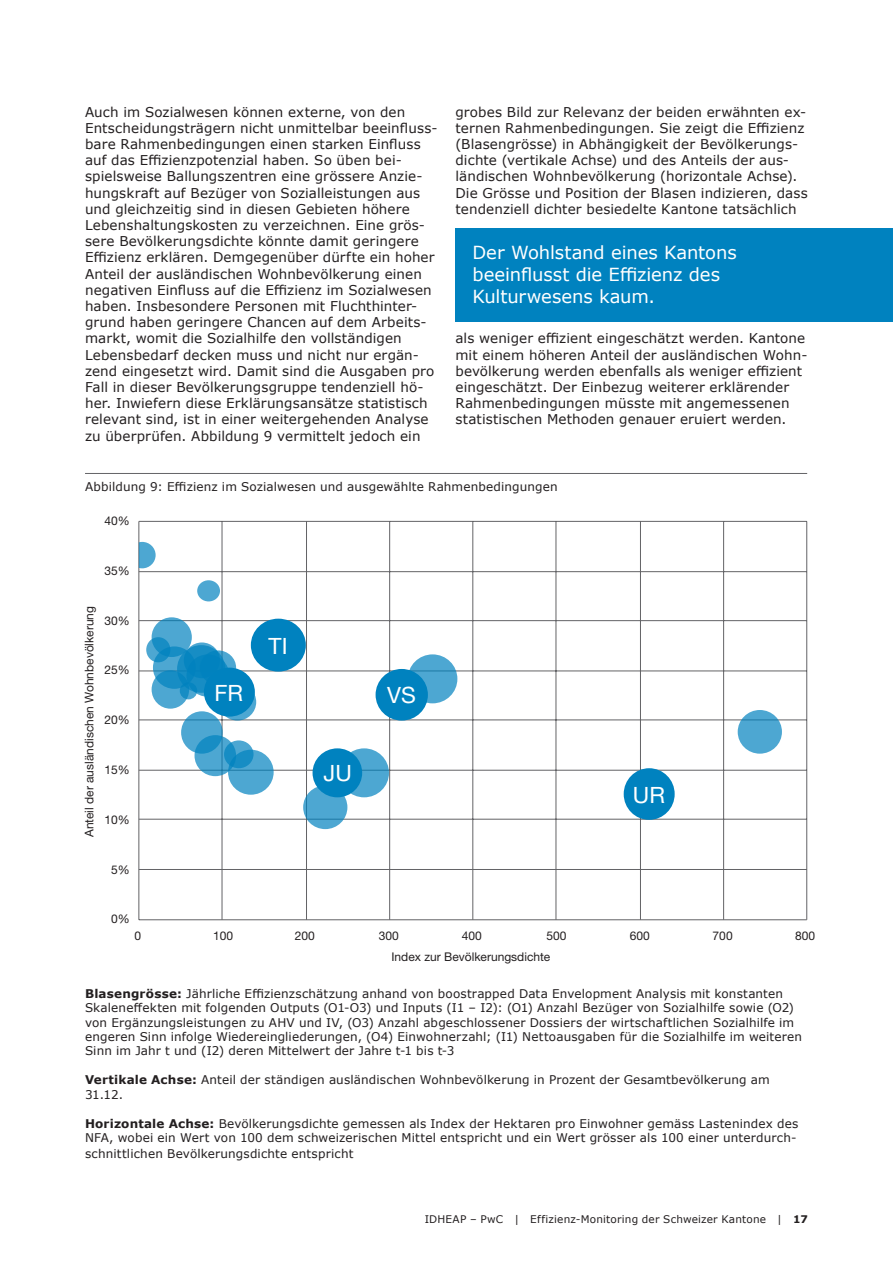
<style>
.page{position:relative;width:893px;height:1263px;background:#fff}
.page>*{position:absolute;margin:0;border:0;box-sizing:border-box;transform-origin:0 0}
.t1{font:22.5px "Helvetica Neue LT Std";color:#fff}
.t2{font:18px/21.6px "Verdana";letter-spacing:-.005em;color:#fff}
.t3{font:13.5px/16.2px "Verdana";letter-spacing:.005em;color:#231f20}
.t4{font:12px/14.4px "Verdana";letter-spacing:.01em;color:#231f20}
.t5{font:12px "Helvetica Neue LT Std";color:#231f20}
.t6{font:10.5px "Verdana";letter-spacing:.015em;color:#231f20}
.s1{font-weight:700}
</style>
<div class="page">
<div style="left:455px;top:229px;width:438px;height:93px;background:#0082bf"></div>
<hr style="left:139px;top:869px;width:668px;height:1px;background:#636366">
<hr style="left:139px;top:819px;width:668px;height:1px;background:#636366">
<hr style="left:139px;top:770px;width:668px;height:1px;background:#636366">
<hr style="left:139px;top:720px;width:668px;height:1px;background:#636366">
<hr style="left:139px;top:671px;width:668px;height:1px;background:#636366">
<hr style="left:139px;top:620px;width:668px;height:1px;background:#636366">
<hr style="left:139px;top:571px;width:668px;height:1px;background:#636366">
<hr style="left:139px;top:521px;width:668px;height:1px;background:#636366">
<hr style="left:222px;top:521px;width:1px;height:399px;background:#636366">
<hr style="left:306px;top:521px;width:1px;height:399px;background:#636366">
<hr style="left:389px;top:521px;width:1px;height:399px;background:#636366">
<hr style="left:473px;top:521px;width:1px;height:399px;background:#636366">
<hr style="left:556px;top:521px;width:1px;height:399px;background:#636366">
<hr style="left:640px;top:521px;width:1px;height:399px;background:#636366">
<hr style="left:723px;top:521px;width:1px;height:399px;background:#636366">
<hr style="left:806px;top:521px;width:1px;height:399px;background:#636366">
<hr style="left:139px;top:521px;width:1px;height:399px;background:#636366">
<hr style="left:139px;top:919px;width:668px;height:1px;background:#636366">
<svg style="left:146px;top:637px;width:24px;height:25px"></svg>
<svg style="left:224px;top:740px;width:30px;height:28px"></svg>
<svg style="left:181px;top:711px;width:42px;height:43px"></svg>
<div style="left:624px;top:768px;width:51px;height:52px;background:#0082bf;border-radius:50%"></div>
<div style="left:219px;top:683px;width:37px;height:37px;background:#4da7d2;border-radius:50%"></div>
<svg style="left:339px;top:748px;width:50px;height:49px"></svg>
<svg style="left:228px;top:750px;width:46px;height:45px;background:#45a2cf"></svg>
<svg style="left:408px;top:654px;width:49px;height:49px"></svg>
<svg style="left:152px;top:617px;width:40px;height:40px"></svg>
<div style="left:204px;top:668px;width:51px;height:49px;background:#0082bf;border-radius:50%"></div>
<svg style="left:180px;top:682px;width:17px;height:17px"></svg>
<svg style="left:152px;top:670px;width:37px;height:39px"></svg>
<svg style="left:184px;top:642px;width:36px;height:36px"></svg>
<svg style="left:195px;top:735px;width:41px;height:41px"></svg>
<svg style="left:303px;top:785px;width:44px;height:44px"></svg>
<div style="left:186px;top:654px;width:43px;height:43px;background:#0082bf;border-radius:50%"></div>
<svg style="left:738px;top:710px;width:44px;height:44px;background:#4ea7d1"></svg>
<svg style="left:153px;top:646px;width:43px;height:43px"></svg>
<svg style="left:177px;top:645px;width:48px;height:48px"></svg>
<div style="left:251px;top:619px;width:55px;height:53px;background:#0082bf;border-radius:50%"></div>
<div style="left:197px;top:580px;width:23px;height:21px;background:#4da7d2;border-radius:50%"></div>
<div style="left:376px;top:669px;width:52px;height:51px;background:#0082bf;border-radius:50%"></div>
<svg style="left:200px;top:650px;width:36px;height:35px"></svg>
<div style="left:313px;top:748px;width:49px;height:49px;background:#0082bf;border-radius:50%"></div>
<svg style="left:139px;top:542px;width:17px;height:26px"></svg>
<hr style="left:85px;top:473px;width:722px;height:1px;background:#636366">
<p class="t3" style="left:85px;top:103px;width:354px">Auch im Sozialwesen können externe, von den Entscheidungsträgern nicht unmittelbar beeinfluss&shy;bare Rahmenbedingungen einen starken Einfluss auf das Effizienzpotenzial haben. So üben bei&shy;spielsweise Ballungszentren eine grössere Anzie&shy;hungskraft auf Bezüger von Sozialleistungen aus und gleichzeitig sind in diesen Gebieten höhere Lebenshaltungskosten zu verzeichnen. Eine grös&shy;sere Bevölkerungsdichte könnte damit geringere Effizienz erklären. Demgegenüber dürfte ein hoher Anteil der ausländischen Wohnbevölkerung einen negativen Einfluss auf die Effizienz im Sozialwesen haben. Insbesondere Personen mit Fluchthinter&shy;grund haben geringere Chancen auf dem Arbeits&shy;markt, womit die Sozialhilfe den vollständigen Lebensbedarf decken muss und nicht nur ergän&shy;zend eingesetzt wird. Damit sind die Ausgaben pro Fall in dieser Bevölkerungsgruppe tendenziell hö&shy;her. Inwiefern diese Erklärungsansätze statistisch relevant sind, ist in einer weitergehenden Analyse zu überprüfen. Abbildung 9 vermittelt jedoch ein</p>
<p class="t3" style="left:455px;top:103px;width:354px">grobes Bild zur Relevanz der beiden erwähnten ex&shy;ternen Rahmenbedingungen. Sie zeigt die Effizienz (Blasengrösse) in Abhängigkeit der Bevölkerungs&shy;dichte (vertikale Achse) und des Anteils der aus&shy;ländischen Wohnbevölkerung (horizontale Achse).<br>Die Grösse und Position der Blasen indizieren, dass tendenziell dichter besiedelte Kantone tatsächlich</p>
<h2 class="t2" style="left:472px;top:242px;width:266px">Der Wohlstand eines Kantons beeinflusst die Effizienz des<br>Kulturwesens kaum.</h2>
<p class="t3" style="left:455px;top:330px;width:353px">als weniger effizient eingeschätzt werden. Kantone mit einem höheren Anteil der ausländischen Wohn&shy;bevölkerung werden ebenfalls als weniger effizient eingeschätzt. Der Einbezug weiterer erklärender Rahmenbedingungen müsste mit angemessenen statistischen Methoden genauer eruiert werden.</p>
<p class="t4" style="left:85px;top:479px;width:474px">Abbildung 9: Effizienz im Sozialwesen und ausgewählte Rahmenbedingungen</p>
<p class="t5" style="left:104px;top:513px;width:27px">40%</p>
<p class="t5" style="left:104px;top:563px;width:27px">35%</p>
<p class="t5" style="left:82px;top:837px;width:233px;rotate:-90deg">Anteil der ausländischen Wohnbevölkerung</p>
<p class="t5" style="left:104px;top:613px;width:27px">30%</p>
<p class="t5" style="left:104px;top:663px;width:27px">25%</p>
<p class="t5" style="left:104px;top:713px;width:27px">20%</p>
<p class="t5" style="left:104px;top:762px;width:27px">15%</p>
<p class="t5" style="left:104px;top:812px;width:27px">10%</p>
<p class="t5" style="left:111px;top:862px;width:20px">5%</p>
<h1 class="t1" style="left:214px;top:679px;width:30px">FR</h1>
<h1 class="t1" style="left:269px;top:632px;width:20px">TI</h1>
<h1 class="t1" style="left:324px;top:760px;width:30px">JU</h1>
<p class="t5" style="left:111px;top:912px;width:20px">0%</p>
<p class="t5" style="left:135px;top:928px;width:8px">0</p>
<p class="t5" style="left:213px;top:928px;width:22px">100</p>
<p class="t5" style="left:295px;top:928px;width:22px">200</p>
<h1 class="t1" style="left:387px;top:682px;width:30px">VS</h1>
<h1 class="t1" style="left:633px;top:781px;width:34px">UR</h1>
<p class="t5" style="left:379px;top:928px;width:22px">300</p>
<p class="t5" style="left:462px;top:928px;width:22px">400</p>
<p class="t5" style="left:546px;top:928px;width:22px">500</p>
<p class="t5" style="left:630px;top:928px;width:22px">600</p>
<p class="t5" style="left:713px;top:928px;width:22px">700</p>
<p class="t5" style="left:795px;top:928px;width:22px">800</p>
<p class="t5" style="left:391px;top:950px;width:160px">Index zur Bevölkerungsdichte</p>
<p class="t4" style="left:85px;top:986px;width:719px"><span class="s1">Blasengrösse:</span> Jährliche Effizienzschätzung anhand von boostrapped Data Envelopment Analysis mit konstanten Skaleneffekten mit folgenden Outputs (O1-O3) und Inputs (I1 – I2): (O1) Anzahl Bezüger von Sozialhilfe sowie (O2) von Ergänzungsleistungen zu AHV und IV, (O3) Anzahl abgeschlossener Dossiers der wirtschaftlichen Sozialhilfe im engeren Sinn infolge Wiedereingliederungen, (O4) Einwohnerzahl; (I1) Nettoausgaben für die Sozialhilfe im weiteren Sinn im Jahr t und (I2) deren Mittelwert der Jahre t-1 bis t-3</p>
<p class="t4" style="left:85px;top:1072px;width:686px"><span class="s1">Vertikale Achse:</span> Anteil der ständigen ausländischen Wohnbevölkerung in Prozent der Gesamtbevölkerung am<br>31.12.</p>
<p class="t4" style="left:85px;top:1116px;width:715px"><span class="s1">Horizontale Achse:</span> Bevölkerungsdichte gemessen als Index der Hektaren pro Einwohner gemäss Lastenindex des<br>NFA, wobei ein Wert von 100 dem schweizerischen Mittel entspricht und ein Wert grösser als 100 einer unterdurch-</p>
<p class="t4" style="left:85px;top:1146px;width:270px">schnittlichen Bevölkerungsdichte entspricht</p>
<p class="t6" style="left:425px;top:1212px;width:385px">IDHEAP – PwC | Effizienz-Monitoring der Schweizer Kantone | <span class="s1">17</span></p>
</div>
